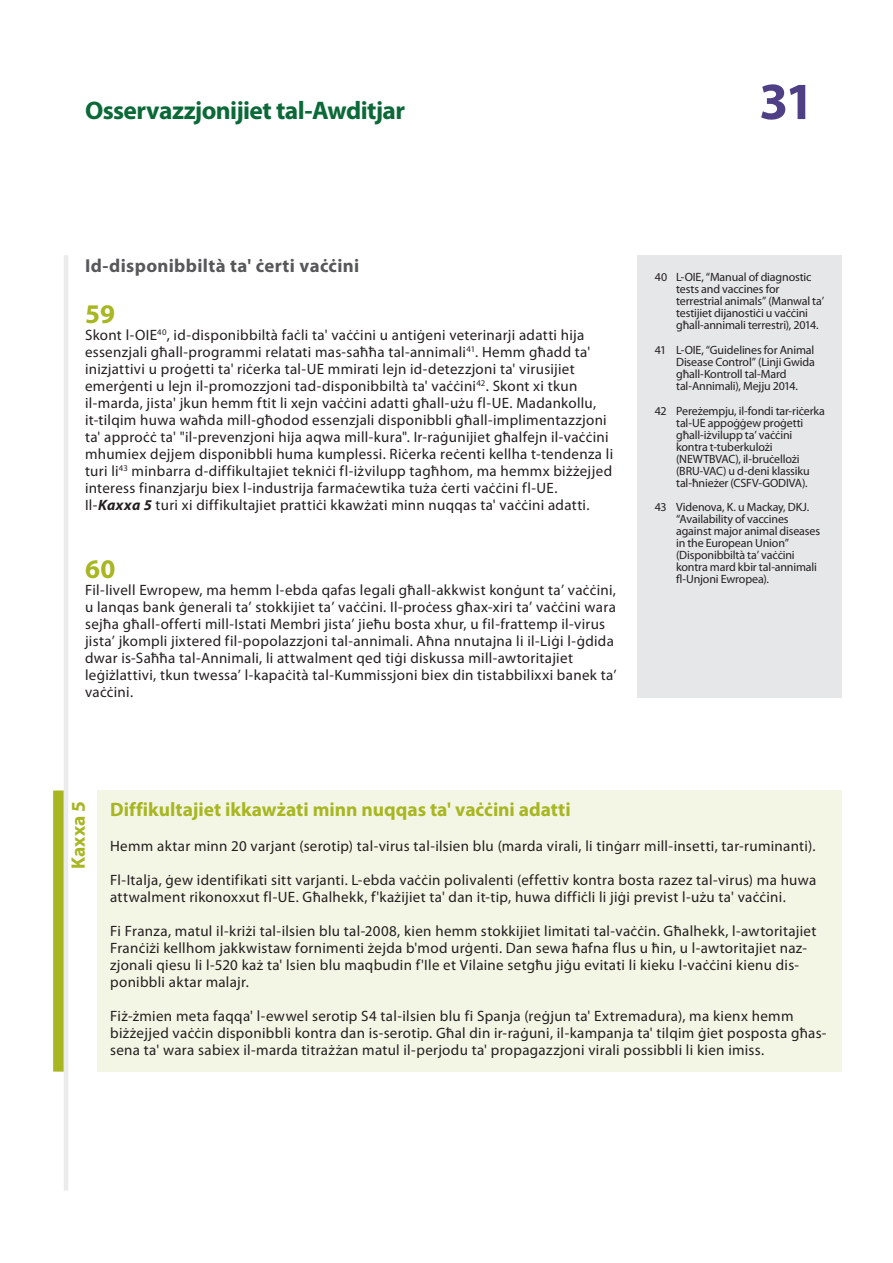
<style>
.page{position:relative;width:893px;height:1263px;background:#fff}
.page>*{position:absolute;margin:0;border:0;box-sizing:border-box;transform-origin:0 0}
.t1{font:700 52.5px "Myriad Pro";color:#4f4085}
.E_05_-_CHAP__1__TEXT{font:700 27px "Myriad Pro";color:#a7b621}
.t2{font:700 25.5px "Myriad Pro";letter-spacing:-.025em;color:#0b6938}
.F_02_-_BOX_TITRE_COL{font:700 19.5px "Myriad Pro";color:#a7b621}
.F_01_-_GREEN_BOX_NUM{font:700 19.5px "Myriad Pro";color:#a7b621}
.E_03_-_CHAP__TITRE_A{font:700 18.75px "Myriad Pro";letter-spacing:.02em;color:#57585a}
.E_05_-_CHAP__1__TEXT-2{font:15px/17px "Myriad Pro";letter-spacing:.02em;color:#231f20}
.F_04_-_BOX_TEXTE{font:15px/17px "Myriad Pro";letter-spacing:.02em;color:#231f20}
.E_08_-_CHAP__FOOTNOT{font:12px/12px "Myriad Pro";letter-spacing:-.015em;color:#231f20}
.s1{font-weight:700;font-style:italic}
</style>
<div class="page">
<hr style="left:64px;top:255px;width:4px;height:936px;background:#ebebeb">
<div style="left:638px;top:255px;width:204px;height:442px;background:#e6e7e9"></div>
<div style="left:97px;top:790px;width:744px;height:281px;background:#f4f6e5"></div>
<div style="left:53px;top:790px;width:11px;height:281px;background:#a7b621"></div>
<h3 class="t2" style="left:85px;top:94px;width:322px">Osservazzjonijiet tal-Awditjar</h3>
<h1 class="t1" style="left:759px;top:67px;width:57px">31</h1>
<p class="E_03_-_CHAP__TITRE_A" style="left:85px;top:254px;width:276px">Id-disponibbiltà ta' ċerti vaċċini</p>
<p class="E_05_-_CHAP__1__TEXT" style="left:85px;top:296px;width:32px">59</p>
<p class="E_05_-_CHAP__1__TEXT-2" style="left:85px;top:326px;width:530px">Skont l-OIE<sup>40</sup>, id-disponibbiltà faċli ta' vaċċini u antiġeni veterinarji adatti hija essenzjali għall-programmi relatati mas-saħħa tal-annimali<sup>41</sup>. Hemm għadd ta' inizjattivi u proġetti ta' riċerka tal-UE mmirati lejn id-detezzjoni ta' virusijiet emerġenti u lejn il-promozzjoni tad-disponibbiltà ta' vaċċini<sup>42</sup>. Skont xi tkun il-marda, jista' jkun hemm ftit li xejn vaċċini adatti għall-użu fl-UE. Madankollu, it-tilqim huwa waħda mill-għodod essenzjali disponibbli għall-implimentazzjoni ta' approċċ ta' "il-prevenzjoni hija aqwa mill-kura". Ir-raġunijiet għalfejn il-vaċċini mhumiex dejjem disponibbli huma kumplessi. Riċerka reċenti kellha t-tendenza li turi li<sup>43</sup> minbarra d-diffikultajiet tekniċi fl-iżvilupp tagħhom, ma hemmx biżżejjed interess finanzjarju biex l-industrija farmaċewtika tuża ċerti vaċċini fl-UE.<br>Il-<span class="s1">Kaxxa 5</span> turi xi diffikultajiet prattiċi kkawżati minn nuqqas ta' vaċċini adatti.</p>
<p class="E_05_-_CHAP__1__TEXT" style="left:85px;top:552px;width:32px">60</p>
<p class="E_05_-_CHAP__1__TEXT-2" style="left:85px;top:582px;width:533px">Fil-livell Ewropew, ma hemm l-ebda qafas legali għall-akkwist konġunt ta’ vaċċini, u lanqas bank ġenerali ta’ stokkijiet ta’ vaċċini. Il-proċess għax-xiri ta’ vaċċini wara sejħa għall-offerti mill-Istati Membri jista’ jieħu bosta xhur, u fil-frattemp il-virus jista’ jkompli jixtered fil-popolazzjoni tal-annimali. Aħna nnutajna li il-Liġi l-ġdida dwar is-Saħħa tal-Annimali, li attwalment qed tiġi diskussa mill-awtoritajiet leġiżlattivi, tkun twessa’ l-kapaċità tal-Kummissjoni biex din tistabbilixxi banek ta’ vaċċini.</p>
<p class="E_08_-_CHAP__FOOTNOT" style="left:676px;top:271px;width:150px;text-indent:-21px">40 L-OIE, “Manual of diagnostic tests and vaccines for terrestrial animals” (Manwal ta’ testijiet dijanostiċi u vaċċini għall-annimali terrestri), 2014.</p>
<p class="E_08_-_CHAP__FOOTNOT" style="left:676px;top:344px;width:140px;text-indent:-21px">41 L-OIE, “Guidelines for Animal<br>Disease Control” (Linji Gwida għall-Kontroll tal-Mard tal-Annimali), Mejju 2014.</p>
<p class="E_08_-_CHAP__FOOTNOT" style="left:676px;top:404px;width:150px;text-indent:-21px">42 Pereżempju, il-fondi tar-riċerka tal-UE appoġġew proġetti għall-iżvilupp ta’ vaċċini kontra t-tuberkulożi (NEWTBVAC), il-bruċellożi (BRU-VAC) u d-deni klassiku tal-ħnieżer (CSFV-GODIVA).</p>
<p class="E_08_-_CHAP__FOOTNOT" style="left:676px;top:501px;width:146px;text-indent:-21px">43 Videnova, K. u Mackay, DKJ. “Availability of vaccines against major animal diseases in the European Union” (Disponibbiltà ta’ vaċċini kontra mard kbir tal-annimali fl-Unjoni Ewropea).</p>
<p class="F_01_-_GREEN_BOX_NUM" style="left:66px;top:869px;width:70px;rotate:-90deg">Kaxxa 5</p>
<p class="F_02_-_BOX_TITRE_COL" style="left:110px;top:797px;width:462px">Diffikultajiet ikkawżati minn nuqqas ta' vaċċini adatti</p>
<p class="F_04_-_BOX_TEXTE" style="left:110px;top:837px;width:707px">Hemm aktar minn 20 varjant (serotip) tal-virus tal-ilsien blu (marda virali, li tinġarr mill-insetti, tar-ruminanti).</p>
<p class="F_04_-_BOX_TEXTE" style="left:110px;top:871px;width:708px">Fl-Italja, ġew identifikati sitt varjanti. L-ebda vaċċin polivalenti (effettiv kontra bosta razez tal-virus) ma huwa attwalment rikonoxxut fl-UE. Għalhekk, f'każijiet ta' dan it-tip, huwa diffiċli li jiġi previst l-użu ta' vaċċini.</p>
<p class="F_04_-_BOX_TEXTE" style="left:110px;top:922px;width:708px">Fi Franza, matul il-kriżi tal-ilsien blu tal-2008, kien hemm stokkijiet limitati tal-vaċċin. Għalhekk, l-awtoritajiet Franċiżi kellhom jakkwistaw fornimenti żejda b'mod urġenti. Dan sewa ħafna flus u ħin, u l-awtoritajiet naz&shy;zjonali qiesu li l-520 każ ta' lsien blu maqbudin f'Ile et Vilaine setgħu jiġu evitati li kieku l-vaċċini kienu dis&shy;ponibbli aktar malajr.</p>
<p class="F_04_-_BOX_TEXTE" style="left:110px;top:1007px;width:718px">Fiż-żmien meta faqqa' l-ewwel serotip S4 tal-ilsien blu fi Spanja (reġjun ta' Extremadura), ma kienx hemm biżżejjed vaċċin disponibbli kontra dan is-serotip. Għal din ir-raġuni, il-kampanja ta' tilqim ġiet posposta għas&shy;sena ta' wara sabiex il-marda titrażżan matul il-perjodu ta' propagazzjoni virali possibbli li kien imiss.</p>
</div>
